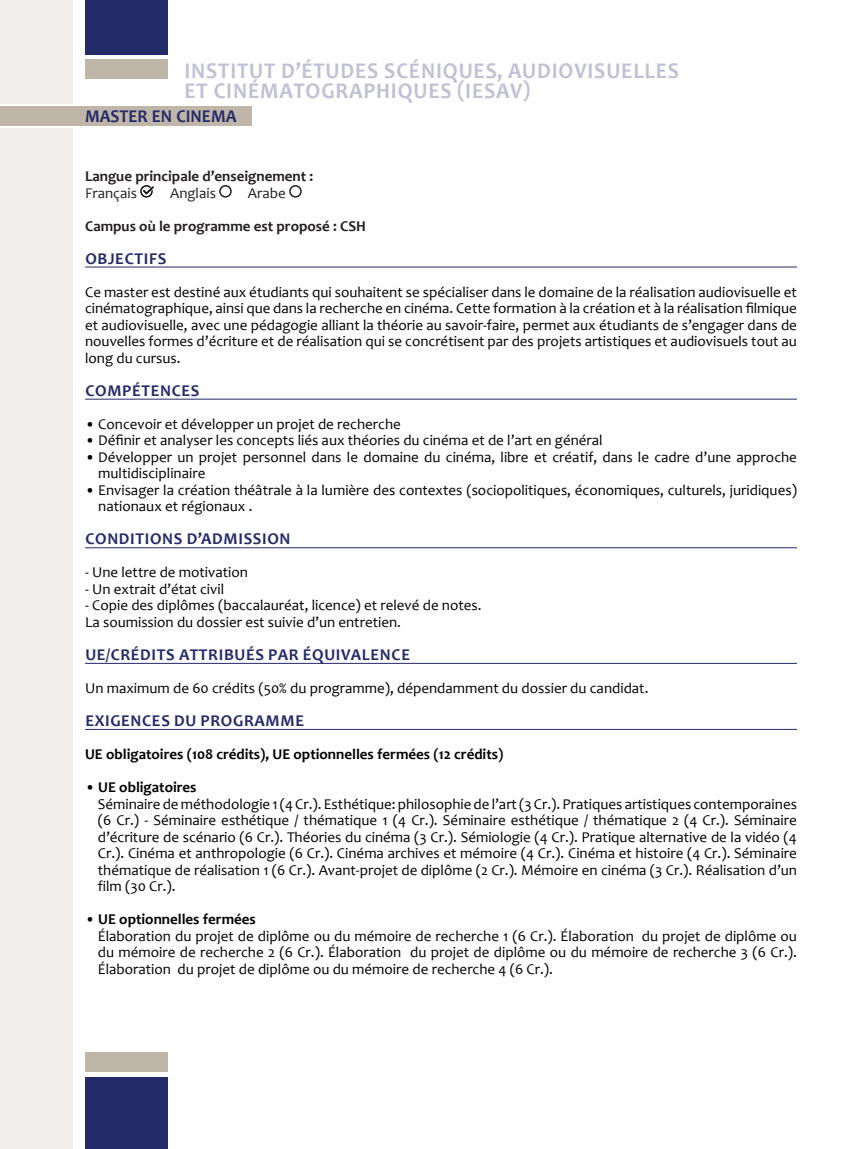
<style>
.page{position:relative;width:851px;height:1149px;background:#fff}
.page>*{position:absolute;margin:0;border:0;box-sizing:border-box;transform-origin:0 0}
.Title_name{font:700 22.5px "Candara";letter-spacing:.04em;color:#c1c0d4;scale:.95 1}
.Title_name-2{font:700 18px "Candara";color:#242b69;scale:.95 1}
.Title_Underline{font:700 16.5px "Candara";letter-spacing:.04em;color:#242b69}
.R1to7{font:15px/16.5px "Candara";color:#000;text-align:justify}
.List_Paragraph{font:15px/16.5px "Candara";color:#000}
.RListC{font:15px/16.5px "Candara";color:#000;text-align:justify}
.t1{font:700 15px "Candara";color:#000}
.t2{font:700 15px "Candara";color:#231f20}
.R1to7-2{font:15px "Candara";color:#231f20}
</style>
<div class="page">
<div style="left:85px;top:1076px;width:83px;height:72px;background:#242b69"></div>
<div style="left:85px;top:1051px;width:83px;height:19px;background:#bfb5a9"></div>
<div style="left:85px;top:60px;width:83px;height:19px;background:#bfb5a9"></div>
<div style="left:85px;top:0;width:83px;height:54px;background:#242b69"></div>
<div style="left:0;top:106px;width:251px;height:19px;background:#bfb5a9"></div>
<hr style="left:85px;top:266px;width:711px;height:1px;background:#242b69">
<hr style="left:85px;top:398px;width:711px;height:1px;background:#242b69">
<hr style="left:85px;top:547px;width:711px;height:1px;background:#242b69">
<hr style="left:85px;top:662px;width:711px;height:1px;background:#242b69">
<hr style="left:85px;top:728px;width:711px;height:1px;background:#242b69">
<svg style="left:140px;top:185px;width:14px;height:12px"></svg>
<div style="left:219px;top:185px;width:13px;height:12px;border:2px solid #231f20;border-radius:50%"></div>
<div style="left:289px;top:185px;width:13px;height:12px;border:2px solid #231f20;border-radius:50%"></div>
<div style="left:0;top:0;width:72px;height:103px;background:#f1edea"></div>
<div style="left:0;top:129px;width:72px;height:1019px;background:#f1edea"></div>
<p class="Title_name" style="left:184px;top:57px;width:522px">INSTITUT D’ÉTUDES SCÉNIQUES, AUDIOVISUELLES</p>
<p class="Title_name" style="left:184px;top:77px;width:365px">ET CINÉMATOGRAPHIQUES (IESAV)</p>
<p class="Title_name-2" style="left:85px;top:105px;width:161px">MASTER EN CINEMA</p>
<p class="t2" style="left:85px;top:167px;width:230px">Langue principale d’enseignement :</p>
<p class="R1to7-2" style="left:85px;top:184px;width:53px">Français</p>
<p class="R1to7-2" style="left:170px;top:184px;width:47px">Anglais</p>
<p class="R1to7-2" style="left:248px;top:184px;width:39px">Arabe</p>
<p class="t2" style="left:85px;top:217px;width:282px">Campus où le programme est proposé : CSH</p>
<p class="Title_Underline" style="left:85px;top:248px;width:82px">OBJECTIFS</p>
<p class="R1to7" style="left:85px;top:283px;width:713px">Ce master est destiné aux étudiants qui souhaitent se spécialiser dans le domaine de la réalisation audiovisuelle et cinématographique, ainsi que dans la recherche en cinéma. Cette formation à la création et à la réalisation filmique et audiovisuelle, avec une pédagogie alliant la théorie au savoir-faire, permet aux étudiants de s’engager dans de nouvelles formes d’écriture et de réalisation qui se concrétisent par des projets artistiques et audiovisuels tout au long du cursus.</p>
<p class="Title_Underline" style="left:85px;top:380px;width:115px">COMPÉTENCES</p>
<p class="List_Paragraph" style="left:85px;top:415px;width:317px">• Concevoir et développer un projet de recherche</p>
<p class="List_Paragraph" style="left:85px;top:432px;width:519px">• Définir et analyser les concepts liés aux théories du cinéma et de l’art en général</p>
<p class="List_Paragraph" style="left:98px;top:448px;width:700px;text-indent:-13px">• Développer un projet personnel dans le domaine du cinéma, libre et créatif, dans le cadre d’une approche multidisciplinaire</p>
<p class="List_Paragraph" style="left:98px;top:481px;width:700px;text-indent:-13px">• Envisager la création théâtrale à la lumière des contextes (sociopolitiques, économiques, culturels, juridiques) nationaux et régionaux .</p>
<p class="Title_Underline" style="left:85px;top:529px;width:207px">CONDITIONS D’ADMISSION</p>
<p class="R1to7" style="left:85px;top:564px;width:164px">- Une lettre de motivation</p>
<p class="R1to7" style="left:85px;top:580px;width:140px">- Un extrait d’état civil</p>
<p class="R1to7" style="left:85px;top:597px;width:398px">- Copie des diplômes (baccalauréat, licence) et relevé de notes.</p>
<p class="R1to7" style="left:85px;top:613px;width:317px">La soumission du dossier est suivie d’un entretien.</p>
<p class="Title_Underline" style="left:85px;top:644px;width:326px">UE/CRÉDITS ATTRIBUÉS PAR ÉQUIVALENCE</p>
<p class="R1to7" style="left:85px;top:679px;width:564px">Un maximum de 60 crédits (50% du programme), dépendamment du dossier du candidat.</p>
<p class="Title_Underline" style="left:85px;top:710px;width:220px">EXIGENCES DU PROGRAMME</p>
<p class="t1" style="left:85px;top:745px;width:419px">UE obligatoires (108 crédits), UE optionnelles fermées (12 crédits)</p>
<p class="t1" style="left:85px;top:778px;width:113px">• UE obligatoires</p>
<p class="R1to7" style="left:98px;top:795px;width:700px">Séminaire de méthodologie 1 (4 Cr.). Esthétique: philosophie de l’art (3 Cr.). Pratiques artistiques contemporaines (6 Cr.) - Séminaire esthétique / thématique 1 (4 Cr.). Séminaire esthétique / thématique 2 (4 Cr.). Séminaire d’écriture de scénario (6 Cr.). Théories du cinéma (3 Cr.). Sémiologie (4 Cr.). Pratique alternative de la vidéo (4<br>Cr.). Cinéma et anthropologie (6 Cr.). Cinéma archives et mémoire (4 Cr.). Cinéma et histoire (4 Cr.). Séminaire thématique de réalisation 1 (6 Cr.). Avant-projet de diplôme (2 Cr.). Mémoire en cinéma (3 Cr.). Réalisation d’un film (30 Cr.).</p>
<p class="t1" style="left:85px;top:910px;width:172px">• UE optionnelles fermées</p>
<p class="RListC" style="left:98px;top:927px;width:700px">Élaboration du projet de diplôme ou du mémoire de recherche 1 (6 Cr.). Élaboration du projet de diplôme ou du mémoire de recherche 2 (6 Cr.). Élaboration du projet de diplôme ou du mémoire de recherche 3 (6 Cr.).<br>Élaboration du projet de diplôme ou du mémoire de recherche 4 (6 Cr.).</p>
</div>
